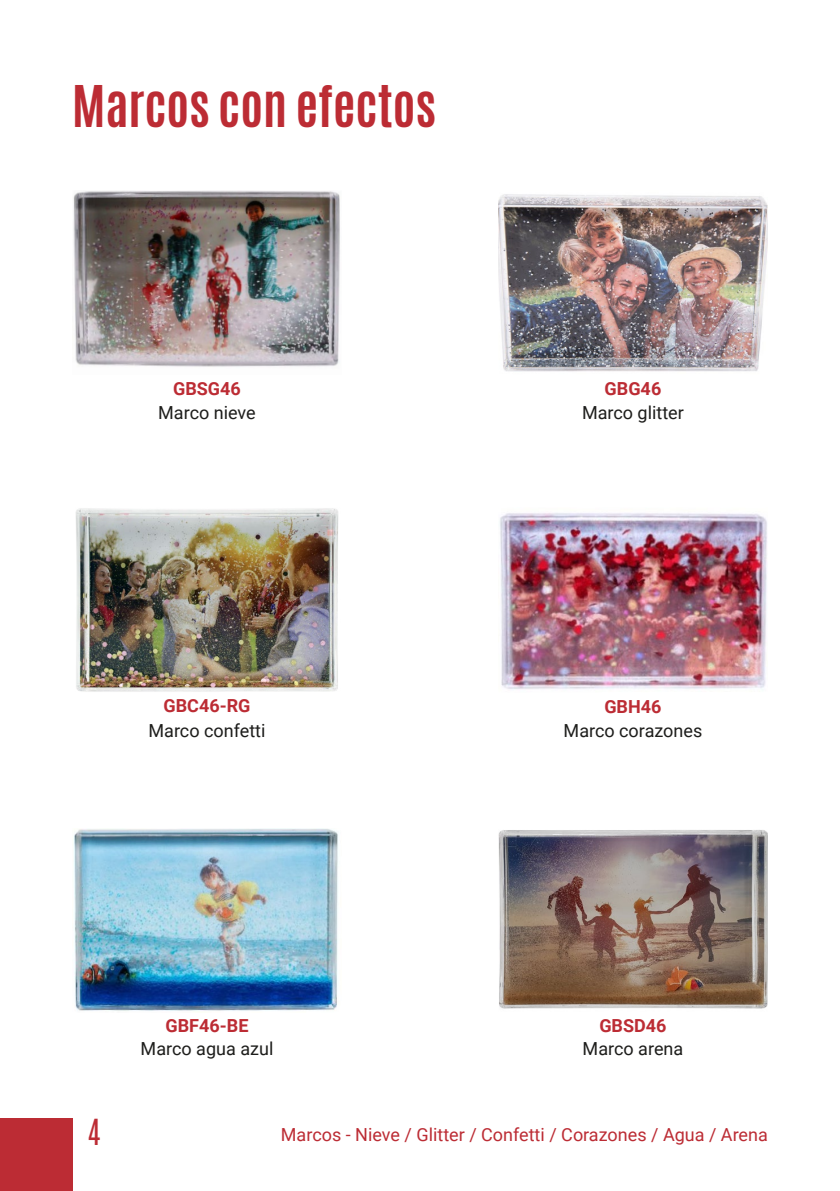
<style>
.page{position:relative;width:840px;height:1191px;background:#fff}
.page>*{position:absolute;margin:0;border:0;box-sizing:border-box;transform-origin:0 0}
.t1{font:700 48px "Antonio";color:#bc2c34}
.t2{font:30px "Antonio";color:#bc2c34}
.t3{font:18px "Roboto";color:#1d1d1b}
.t4{font:18px "Roboto";color:#bc2c34}
.t5{font:700 18px "Roboto";color:#bc2c34}
</style>
<div class="page">
<div style="left:0;top:1119px;width:72px;height:72px;background:#bc2c34"></div>
<img style="left:73px;top:190px;width:267px;height:177px">
<img style="left:76px;top:508px;width:262px;height:184px">
<img style="left:74px;top:828px;width:264px;height:183px">
<img style="left:500px;top:513px;width:267px;height:177px">
<img style="left:498px;top:830px;width:269px;height:179px">
<img style="left:498px;top:194px;width:269px;height:178px">
<h1 class="t1" style="left:72px;top:70px;width:365px">Marcos con efectos</h1>
<p class="t5" style="left:173px;top:376px;width:69px">GBSG46</p>
<p class="t3" style="left:158px;top:400px;width:99px">Marco nieve</p>
<p class="t5" style="left:604px;top:376px;width:58px">GBG46</p>
<p class="t3" style="left:581px;top:400px;width:103px">Marco glitter</p>
<p class="t5" style="left:163px;top:693px;width:88px">GBC46-RG</p>
<p class="t5" style="left:604px;top:693px;width:59px">GBH46</p>
<p class="t3" style="left:148px;top:718px;width:118px">Marco confetti</p>
<p class="t3" style="left:563px;top:718px;width:140px">Marco corazones</p>
<p class="t5" style="left:165px;top:1012px;width:84px">GBF46-BE</p>
<p class="t5" style="left:599px;top:1012px;width:69px">GBSD46</p>
<p class="t3" style="left:140px;top:1035px;width:134px">Marco agua azul</p>
<p class="t3" style="left:582px;top:1035px;width:102px">Marco arena</p>
<h2 class="t2" style="left:87px;top:1109px;width:15px">4</h2>
<p class="t4" style="left:281px;top:1121px;width:488px">Marcos - Nieve / Glitter / Confetti / Corazones / Agua / Arena</p>
</div>
